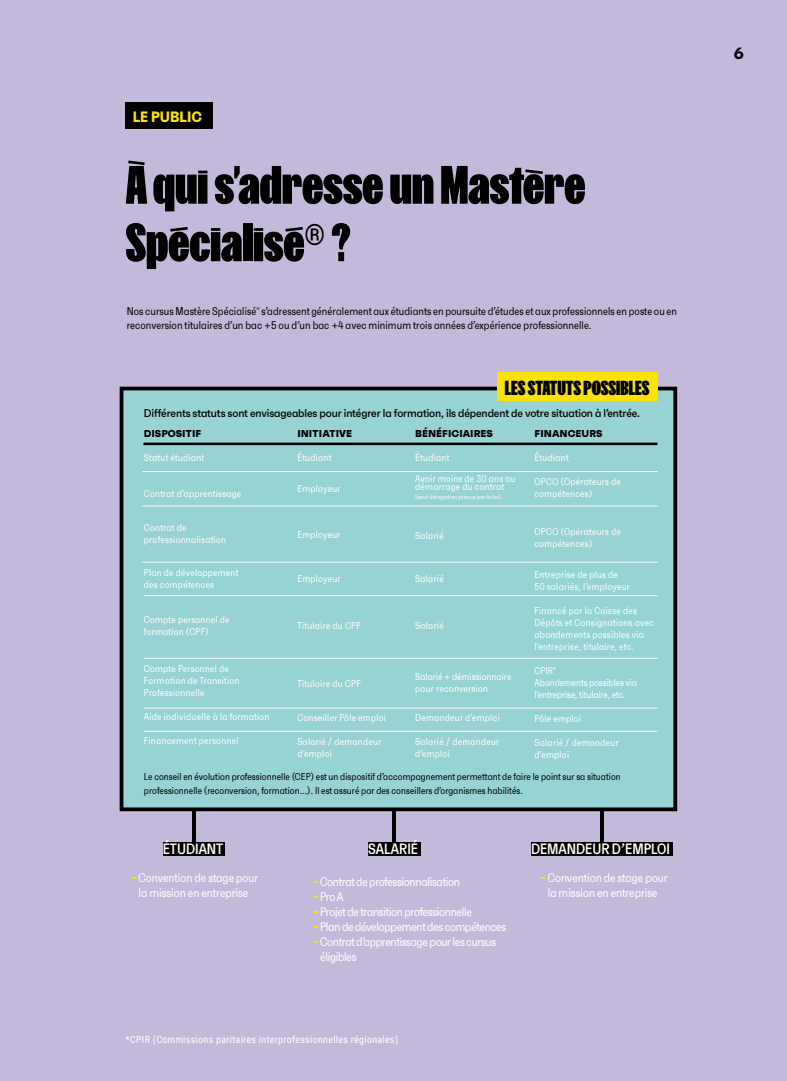
<style>
.page{position:relative;width:787px;height:1081px;background:#c3badb}
.page>*{position:absolute;margin:0;border:0;box-sizing:border-box;transform-origin:0 0}
.t1{font:900 50px/57.5px "FK Screamer";color:#000}
.t2{font:900 18.88px "FK Screamer";color:#000}
.t3{font:700 16.25px "Faktum";color:#000}
.t4{font:500 15px "Faktum X Con";color:#fff}
.t5{font:700 15px "Faktum Con";color:#fbe307}
.t6{font:12.5px/15px "Faktum X Con";letter-spacing:-.02em;color:#fff}
.t7{font:12.5px/15px "Faktum X Con";color:#fff;text-align:center}
.t8{font:11.25px/13.5px "Faktum X Con";letter-spacing:.01em;color:#000}
.t9{font:500 11.25px "Faktum Con";letter-spacing:-.01em;color:#000}
.t10{font:10px/12px "Faktum X Con";letter-spacing:.03em;color:#fff}
.t11{font:10px/13.8px "Faktum X Con";letter-spacing:.01em;color:#000}
.t12{font:10px "Roboto Condensed";letter-spacing:.03em;color:#fff}
.t13{font:10px/12px "Faktum X Con";color:#fff}
.t14{font:800 10px "Faktum";color:#000}
.t15{font:10px/12px "Faktum X Con";letter-spacing:.01em;color:#fff}
.t16{font:6.25px "Faktum X Con";letter-spacing:.03em;color:#fff}
.s1{font-weight:700;font-size:13.75px;color:#fbe307}
</style>
<div class="page">
<div style="left:120px;top:387px;width:557px;height:424px;background:#97d2d4;border:4px solid #000"></div>
<hr style="left:143px;top:442px;width:514px;height:3px;background:#000">
<hr style="left:143px;top:471px;width:514px;height:1px;background:#fff">
<hr style="left:143px;top:506px;width:514px;height:1px;background:#fff">
<hr style="left:143px;top:562px;width:514px;height:1px;background:#fff">
<hr style="left:144px;top:595px;width:513px;height:1px;background:#fff">
<hr style="left:144px;top:658px;width:513px;height:1px;background:#fff">
<hr style="left:144px;top:708px;width:513px;height:1px;background:#fff">
<hr style="left:144px;top:731px;width:513px;height:1px;background:#fff">
<div style="left:126px;top:103px;width:87px;height:26px;background:#000"></div>
<div style="left:497px;top:372px;width:160px;height:29px;background:#fbe307"></div>
<hr style="left:600px;top:810px;width:3px;height:32px;background:#000">
<hr style="left:192px;top:810px;width:4px;height:32px;background:#000">
<hr style="left:392px;top:810px;width:4px;height:32px;background:#000">
<div style="left:163px;top:842px;width:61px;height:13px;background:#000"></div>
<div style="left:368px;top:842px;width:53px;height:13px;background:#000"></div>
<div style="left:531px;top:842px;width:141px;height:13px;background:#000"></div>
<h3 class="t5" style="left:133px;top:107px;width:71px">LE PUBLIC</h3>
<h1 class="t1" style="left:126px;top:154px;width:461px">À qui s’adresse un Mastère<br>Spécialisé<sup>®</sup> ?</h1>
<p class="t8" style="left:127px;top:305px;width:552px">Nos cursus Mastère Spécialisé<sup>®</sup> s’adressent généralement aux étudiants en poursuite d’études et aux professionnels en poste ou en reconversion titulaires d’un bac +5 ou d’un bac +4 avec minimum trois années d’expérience professionnelle.</p>
<h2 class="t2" style="left:505px;top:376px;width:146px">LES STATUTS POSSIBLES</h2>
<p class="t9" style="left:144px;top:406px;width:497px">Différents statuts sont envisageables pour intégrer la formation, ils dépendent de votre situation à l’entrée.</p>
<p class="t14" style="left:144px;top:427px;width:59px">DISPOSITIF</p>
<p class="t10" style="left:144px;top:451px;width:62px">Statut étudiant</p>
<p class="t10" style="left:144px;top:487px;width:99px">Contrat d’apprentissage</p>
<p class="t10" style="left:144px;top:521px;width:84px">Contrat de professionnalisation</p>
<p class="t10" style="left:144px;top:566px;width:96px">Plan de développement des compétences</p>
<p class="t10" style="left:144px;top:613px;width:87px">Compte personnel de formation (CPF)</p>
<p class="t10" style="left:144px;top:662px;width:97px">Compte Personnel de<br>Formation de Transition<br>Professionnelle</p>
<p class="t10" style="left:144px;top:710px;width:127px">Aide individuelle à la formation</p>
<p class="t10" style="left:144px;top:734px;width:96px">Financement personnel</p>
<p class="t14" style="left:415px;top:427px;width:79px">BÉNÉFICIAIRES</p>
<p class="t10" style="left:415px;top:447px;width:102px;line-height:20.8px">Étudiant<br>Avoir moins de 30 ans au</p>
<p class="t10" style="left:415px;top:481px;width:90px">démarrage du contrat</p>
<p class="t16" style="left:415px;top:493px;width:88px">(sauf dérogation prévue par la loi)</p>
<p class="t10" style="left:415px;top:529px;width:30px">Salarié</p>
<p class="t10" style="left:415px;top:572px;width:30px">Salarié</p>
<p class="t10" style="left:415px;top:619px;width:30px">Salarié</p>
<p class="t14" style="left:534px;top:427px;width:69px">FINANCEURS</p>
<p class="t10" style="left:534px;top:451px;width:36px">Étudiant</p>
<p class="t10" style="left:534px;top:475px;width:88px">OPCO (Opérateurs de compétences)</p>
<p class="t10" style="left:534px;top:525px;width:88px">OPCO (Opérateurs de compétences)</p>
<p class="t10" style="left:534px;top:568px;width:97px">Entreprise de plus de<br>50 salariés, l’employeur</p>
<p class="t10" style="left:534px;top:604px;width:121px">Financé par la Caisse des<br>Dépôts et Consignations avec abondements possibles via l’entreprise, titulaire, etc.</p>
<p class="t13" style="left:534px;top:664px;width:104px">CPIR*<br>Abondements possibles via l’entreprise, titulaire, etc.</p>
<p class="t10" style="left:534px;top:712px;width:48px">Pôle emploi</p>
<p class="t10" style="left:534px;top:736px;width:86px">Salarié / demandeur d’emploi</p>
<p class="t14" style="left:297px;top:427px;width:56px">INITIATIVE</p>
<p class="t10" style="left:297px;top:451px;width:36px">Étudiant</p>
<p class="t10" style="left:297px;top:483px;width:45px">Employeur</p>
<p class="t10" style="left:297px;top:528px;width:45px">Employeur</p>
<p class="t10" style="left:297px;top:572px;width:45px">Employeur</p>
<p class="t10" style="left:297px;top:619px;width:65px">Titulaire du CPF</p>
<p class="t15" style="left:415px;top:671px;width:98px">Salarié + démissionnaire pour reconversion</p>
<p class="t10" style="left:415px;top:711px;width:86px">Demandeur d’emploi</p>
<p class="t10" style="left:415px;top:735px;width:86px">Salarié / demandeur d’emploi</p>
<p class="t10" style="left:297px;top:677px;width:65px">Titulaire du CPF</p>
<p class="t10" style="left:297px;top:711px;width:90px">Conseiller Pôle emploi</p>
<p class="t10" style="left:297px;top:735px;width:86px">Salarié / demandeur d’emploi</p>
<p class="t11" style="left:144px;top:769px;width:478px">Le conseil en évolution professionnelle (CEP) est un dispositif d’accompagnement permettant de faire le point sur sa situation professionnelle (reconversion, formation...). Il est assuré par des conseillers d’organismes habilités.</p>
<h3 class="t4" style="left:163px;top:839px;width:62px">ÉTUDIANT</h3>
<h3 class="t4" style="left:368px;top:839px;width:51px">SALARIÉ</h3>
<h3 class="t4" style="left:531px;top:839px;width:140px">DEMANDEUR D’EMPLOI</h3>
<p class="t7" style="left:131px;top:869px;width:129px"><span class="s1">-</span> Convention de stage pour la mission en entreprise</p>
<p class="t6" style="left:312px;top:874px;width:149px"><span class="s1">-</span> Contrat de professionnalisation</p>
<p class="t6" style="left:312px;top:889px;width:33px"><span class="s1">-</span> Pro A</p>
<p class="t6" style="left:312px;top:904px;width:161px"><span class="s1">-</span> Projet de transition professionnelle</p>
<p class="t6" style="left:312px;top:919px;width:195px"><span class="s1">-</span> Plan de développement des compétences</p>
<p class="t6" style="left:320px;top:934px;width:177px;text-indent:-8px"><span class="s1">-</span> Contrat d’apprentissage pour les cursus éligibles</p>
<p class="t12" style="left:125px;top:1032px;width:274px">*CPIR (Commissions paritaires interprofessionnelles régionales)</p>
<p class="t7" style="left:540px;top:869px;width:129px"><span class="s1">-</span> Convention de stage pour la mission en entreprise</p>
<h3 class="t3" style="left:733px;top:43px;width:11px">6</h3>
</div>
